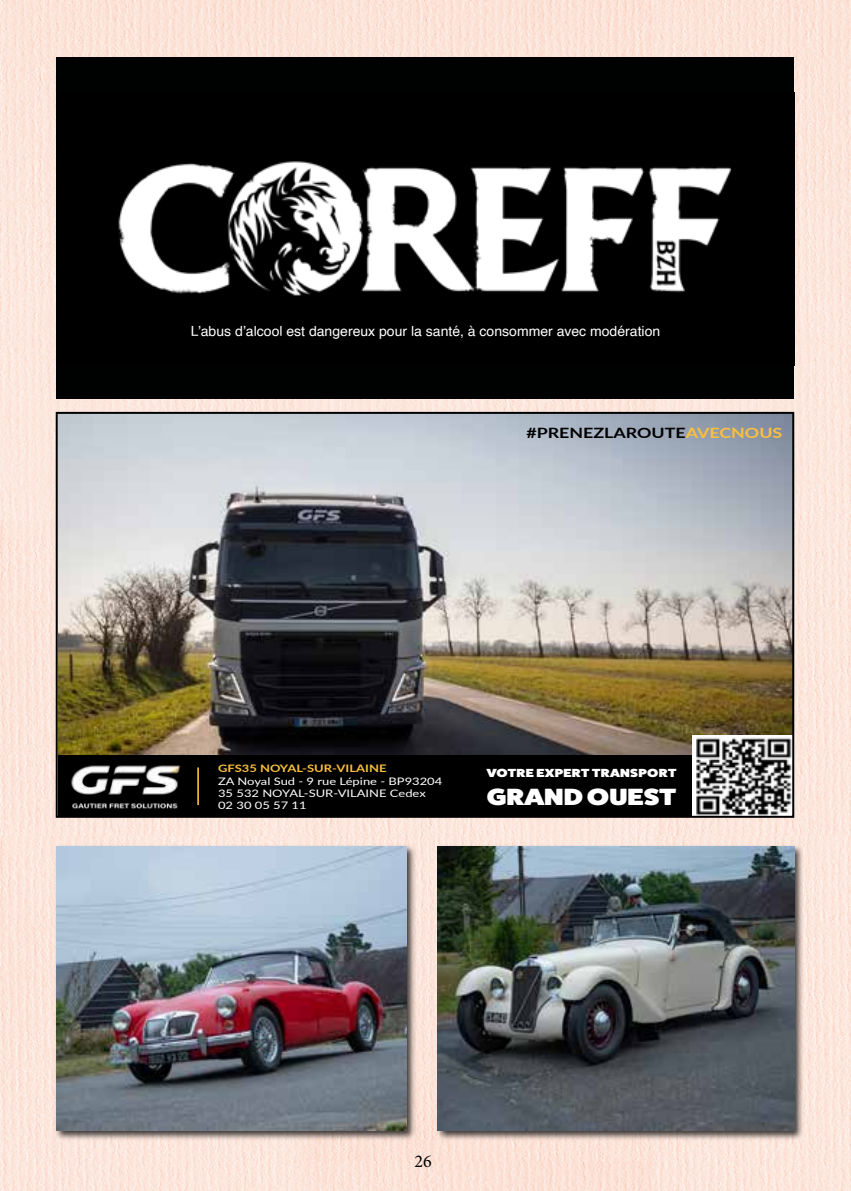
<style>
.page{position:relative;width:851px;height:1191px;background:#fff}
.page>*{position:absolute;margin:0;border:0;box-sizing:border-box;transform-origin:0 0}
.t1{font:800 23.6px "Fat Frank";color:#fff;scale:1.25 1}
.t2{font:18px "Minion Pro";color:#000}
.t3{font:700 14.2px "Lato";color:#000;scale:1.25 1}
.t4{font:14px "Helvetica";color:#fff}
.t5{font:800 11.8px "Fat Frank";letter-spacing:.02em;color:#fff;scale:1.25 1}
.t6{font:10.4px/12.4px "Lato";color:#fff;scale:1.25 1}
.t7{font:700 10.4px "Lato";color:#fac03c;scale:1.25 1}
.s1{color:#fac03c}
</style>
<div class="page">
<img style="left:0;top:0;width:850px;height:1191px">
<div style="left:57px;top:57px;width:737px;height:342px;background:#000101"></div>
<img style="left:118px;top:161px;width:614px;height:135px">
<img style="left:59px;top:415px;width:732px;height:340px">
<div style="left:58px;top:755px;width:735px;height:61px;background:#000"></div>
<img style="left:71px;top:765px;width:110px;height:44px">
<hr style="left:197px;top:767px;width:2px;height:38px;background:#fac03c">
<img style="left:692px;top:735px;width:99px;height:80px">
<div style="left:56px;top:412px;width:738px;height:406px;border:2px solid #000"></div>
<div style="left:435px;top:844px;width:368px;height:296px;background:#000;opacity:.75"></div>
<img style="left:438px;top:846px;width:356px;height:284px">
<div style="left:54px;top:844px;width:362px;height:296px;background:#000;opacity:.75"></div>
<img style="left:57px;top:846px;width:349px;height:284px">
<h3 class="t4" style="left:191px;top:320px;width:471px">L’abus d’alcool est dangereux pour la santé, à consommer avec modération</h3>
<h3 class="t3" style="left:526px;top:423px;width:206px">#PRENEZLAROUTE<span class="s1">AVECNOUS</span></h3>
<p class="t7" style="left:218px;top:760px;width:136px">GFS35 NOYAL-SUR-VILAINE</p>
<p class="t6" style="left:218px;top:774px;width:181px">ZA Noyal Sud - 9 rue Lépine - BP93204<br>35 532 NOYAL-SUR-VILAINE Cedex<br>02 30 05 57 11</p>
<p class="t5" style="left:486px;top:766px;width:153px">VOTRE EXPERT TRANSPORT</p>
<h1 class="t1" style="left:486px;top:784px;width:153px">GRAND OUEST</h1>
<h2 class="t2" style="left:414px;top:1149px;width:19px">26</h2>
</div>
